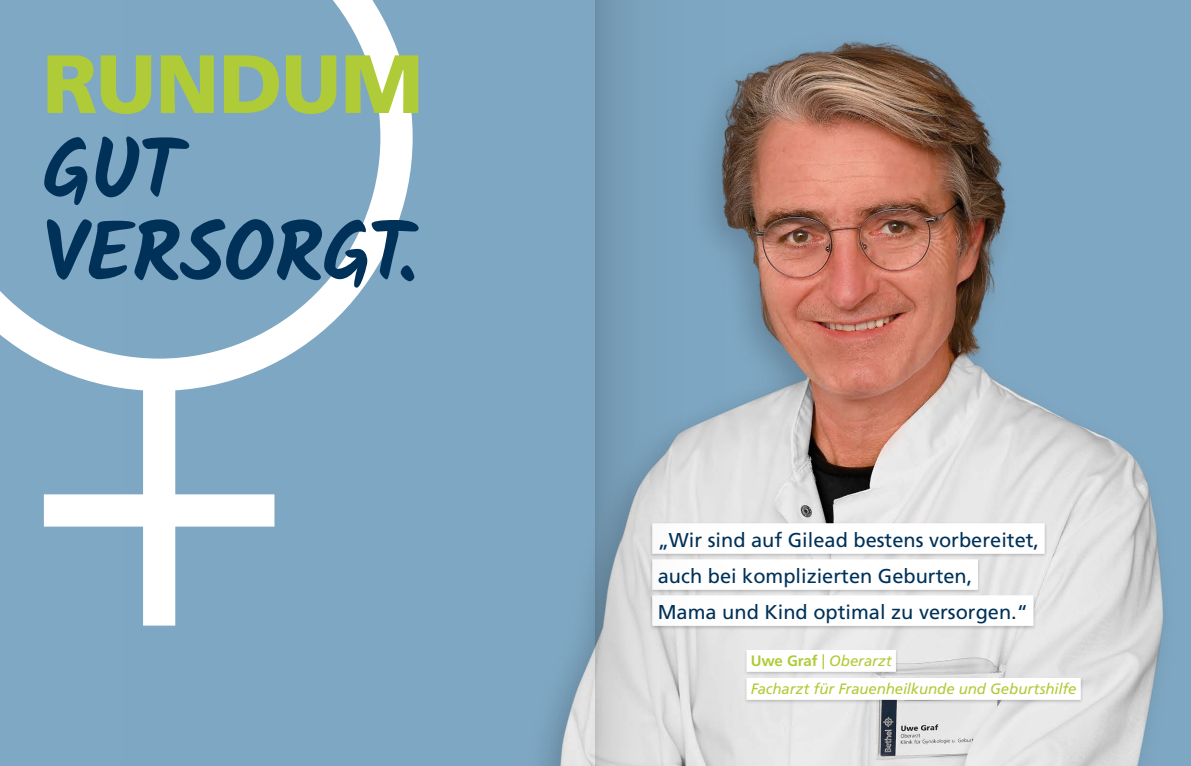
<style>
.page{position:relative;width:1191px;height:766px;background:#fff}
.page>*{position:absolute;margin:0;border:0;box-sizing:border-box;transform-origin:0 0}
.t1{font:700 82.5px/82.5px "Kalam";letter-spacing:-.015em;color:#003158}
.t2{font:900 82.5px "Frutiger LT Std";letter-spacing:-.01em;color:#afcb37}
.t3{font:20px/36px "Frutiger CE";color:#003158}
.t4{font:italic 15px/28px "Frutiger CE";letter-spacing:-.005em;color:#afcb37}
.s1{font-family:"Frutiger";font-weight:700;font-style:normal}
.s2{font-style:normal}
</style>
<div class="page">
<div style="left:0;top:0;width:1191px;height:765px;background:#7fa8c4"></div>
<img style="left:122px;top:41px;width:1042px;height:724px">
<svg style="left:0;top:0;width:412px;height:391px"></svg>
<div style="left:143px;top:383px;width:32px;height:242px;background:#fff"></div>
<div style="left:44px;top:494px;width:230px;height:32px;background:#fff"></div>
<div style="left:649px;top:521px;width:399px;height:109px;background:#000;opacity:.2"></div>
<div style="left:652px;top:523px;width:392px;height:30px;background:#fff"></div>
<div style="left:652px;top:559px;width:326px;height:30px;background:#fff"></div>
<div style="left:652px;top:595px;width:381px;height:30px;background:#fff"></div>
<div style="left:743px;top:648px;width:341px;height:56px;background:#000;opacity:.2"></div>
<div style="left:746px;top:649px;width:150px;height:22px;background:#fff"></div>
<div style="left:746px;top:677px;width:334px;height:22px;background:#fff"></div>
<svg style="left:595px;top:0;width:177px;height:765px"></svg>
<h1 class="t2" style="left:43px;top:34px;width:382px">RUNDUM</h1>
<h1 class="t1" style="left:43px;top:128px;width:376px">GUT<br>VERSORGT.</h1>
<p class="t3" style="left:658px;top:521px;width:383px">„Wir sind auf Gilead bestens vorbereitet, auch bei komplizierten Geburten,<br>Mama und Kind optimal zu versorgen.“</p>
<p class="t4" style="left:750px;top:646px;width:327px"><span class="s1">Uwe Graf</span> <span class="s2">|</span> Oberarzt<br>Facharzt für Frauenheilkunde und Geburtshilfe</p>
</div>
